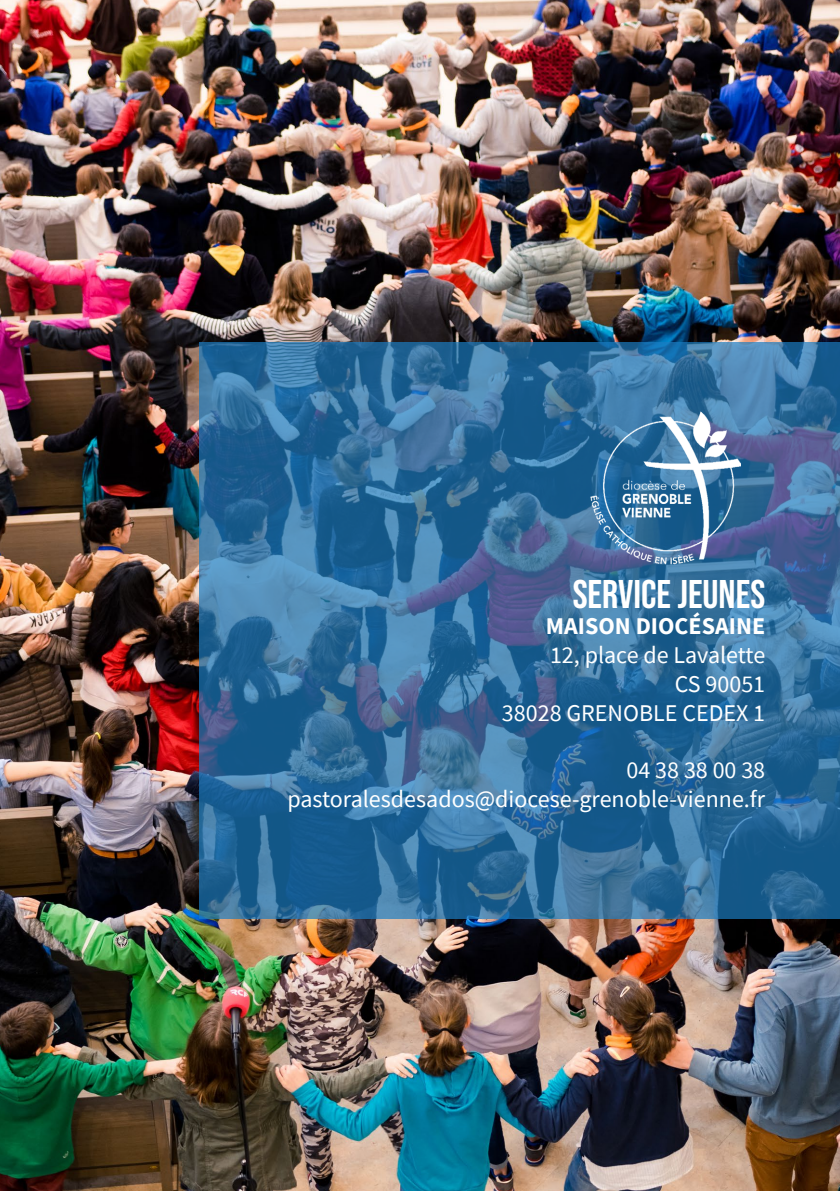
<style>
.page{position:relative;width:840px;height:1191px;background:#fff}
.page>*{position:absolute;margin:0;border:0;box-sizing:border-box;transform-origin:0 0}
.t1{font:40px "Bebas Neue";color:#fff}
.t2{font:24px/28.8px "Source Sans Pro";color:#fff;text-align:right}
.t3{font:700 24px "Source Sans Pro";color:#fff}
</style>
<div class="page">
<img style="left:0;top:0;width:839px;height:1191px">
<svg style="left:198px;top:342px;width:641px;height:576px;background:#316c9b"></svg>
<img style="left:589px;top:411px;width:151px;height:158px">
<h1 class="t1" style="left:572px;top:571px;width:194px">SERVICE JEUNES</h1>
<p class="t3" style="left:545px;top:610px;width:221px">MAISON DIOCÉSAINE</p>
<p class="t2" style="left:501px;top:640px;width:265px">12, place de Lavalette<br>CS 90051<br>38028 GRENOBLE CEDEX 1</p>
<p class="t2" style="left:287px;top:756px;width:479px">04 38 38 00 38 pastoralesdesados@diocese-grenoble-vienne.fr</p>
</div>
